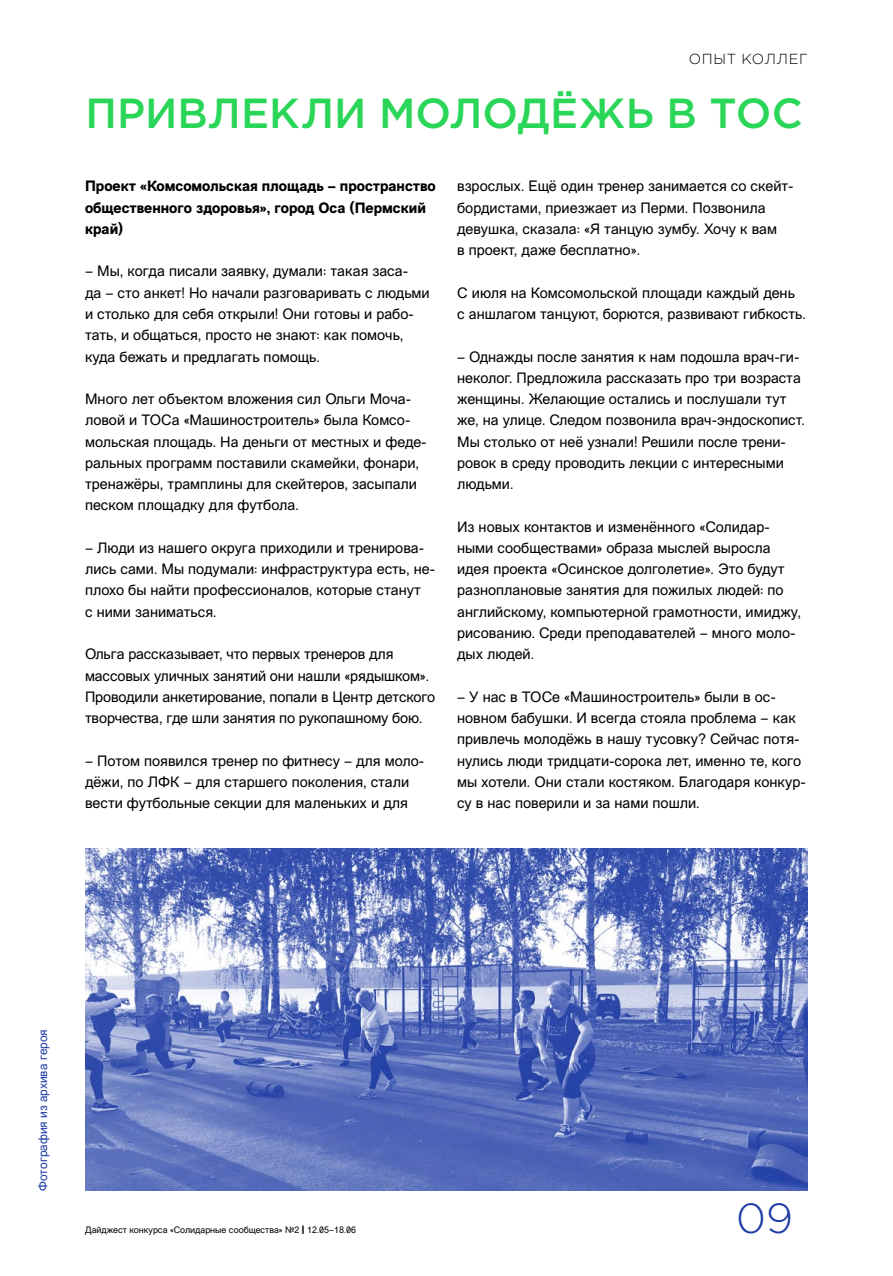
<style>
.page{position:relative;width:893px;height:1276px;background:#fff}
.page>*{position:absolute;margin:0;border:0;box-sizing:border-box;transform-origin:0 0}
.t1{font:500 42px "Gotham Pro";color:#29d657}
.t2{font:300 42px "Gotham Pro";color:#1e3ca5}
.t3{font:14.55px/21.3px "Vremena Grotesk";color:#000}
.t4{font:700 14.55px/21.3px "Vremena Grotesk";color:#000}
.t5{font:300 14.55px "Gotham Pro";letter-spacing:.045em;color:#000}
.t6{font:12px "Vremena Grotesk";color:#1e3ca5}
.t7{font:9px "Vremena Grotesk";color:#000}
.s1{font-weight:700}
</style>
<div class="page">
<img style="left:85px;top:848px;width:723px;height:343px">
<p class="t5" style="left:689px;top:51px;width:120px">ОПЫТ КОЛЛЕГ</p>
<h1 class="t1" style="left:85px;top:89px;width:719px">ПРИВЛЕКЛИ МОЛОДЁЖЬ В ТОС</h1>
<p class="t4" style="left:85px;top:176px;width:352px">Проект «Комсомольская площадь – пространство общественного здоровья», город Оса (Пермский край)</p>
<p class="t3" style="left:85px;top:261px;width:346px">– Мы, когда писали заявку, думали: такая заса-<br>да – сто анкет! Но начали разговаривать с людьми и столько для себя открыли! Они готовы и рабо&shy;тать, и общаться, просто не знают: как помочь, куда бежать и предлагать помощь.</p>
<p class="t3" style="left:85px;top:388px;width:343px">Много лет объектом вложения сил Ольги Моча&shy;ловой и ТОСа «Машиностроитель» была Комсо&shy;мольская площадь. На деньги от местных и феде&shy;ральных программ поставили скамейки, фонари, тренажёры, трамплины для скейтеров, засыпали песком площадку для футбола.</p>
<p class="t3" style="left:85px;top:537px;width:352px">– Люди из нашего округа приходили и тренирова&shy;лись сами. Мы подумали: инфраструктура есть, не&shy;плохо бы найти профессионалов, которые станут<br>с ними заниматься.</p>
<p class="t3" style="left:85px;top:643px;width:352px">Ольга рассказывает, что первых тренеров для массовых уличных занятий они нашли «рядышком».<br>Проводили анкетирование, попали в Центр детского творчества, где шли занятия по рукопашному бою.</p>
<p class="t3" style="left:85px;top:750px;width:341px">– Потом появился тренер по фитнесу – для моло&shy;дёжи, по ЛФК – для старшего поколения, стали вести футбольные секции для маленьких и для</p>
<p class="t3" style="left:457px;top:176px;width:338px">взрослых. Ещё один тренер занимается со скейт&shy;бордистами, приезжает из Перми. Позвонила девушка, сказала: «Я танцую зумбу. Хочу к вам<br>в проект, даже бесплатно».</p>
<p class="t3" style="left:457px;top:282px;width:350px">С июля на Комсомольской площади каждый день с аншлагом танцуют, борются, развивают гибкость.</p>
<p class="t3" style="left:457px;top:346px;width:349px">– Однажды после занятия к нам подошла врач-ги&shy;неколог. Предложила рассказать про три возраста женщины. Желающие остались и послушали тут же, на улице. Следом позвонила врач-эндоскопист.<br>Мы столько от неё узнали! Решили после трени&shy;ровок в среду проводить лекции с интересными людьми.</p>
<p class="t3" style="left:457px;top:516px;width:345px">Из новых контактов и изменённого «Солидар&shy;ными сообществами» образа мыслей выросла идея проекта «Осинское долголетие». Это будут разноплановые занятия для пожилых людей: по английскому, компьютерной грамотности, имиджу, рисованию. Среди преподавателей – много моло&shy;дых людей.</p>
<p class="t3" style="left:457px;top:686px;width:350px">– У нас в ТОСе «Машиностроитель» были в ос&shy;новном бабушки. И всегда стояла проблема – как привлечь молодёжь в нашу тусовку? Сейчас потя&shy;нулись люди тридцати-сорока лет, именно те, кого мы хотели. Они стали костяком. Благодаря конкур&shy;су в нас поверили и за нами пошли.</p>
<p class="t6" style="left:35px;top:1191px;width:163px;rotate:-90deg">Фотография из архива героя</p>
<p class="t7" style="left:85px;top:1223px;width:273px">Дайджест конкурса «Солидарные сообщества» №2 <span class="s1">|</span> 12.05–18.06</p>
<h1 class="t2" style="left:736px;top:1195px;width:58px">09</h1>
</div>
